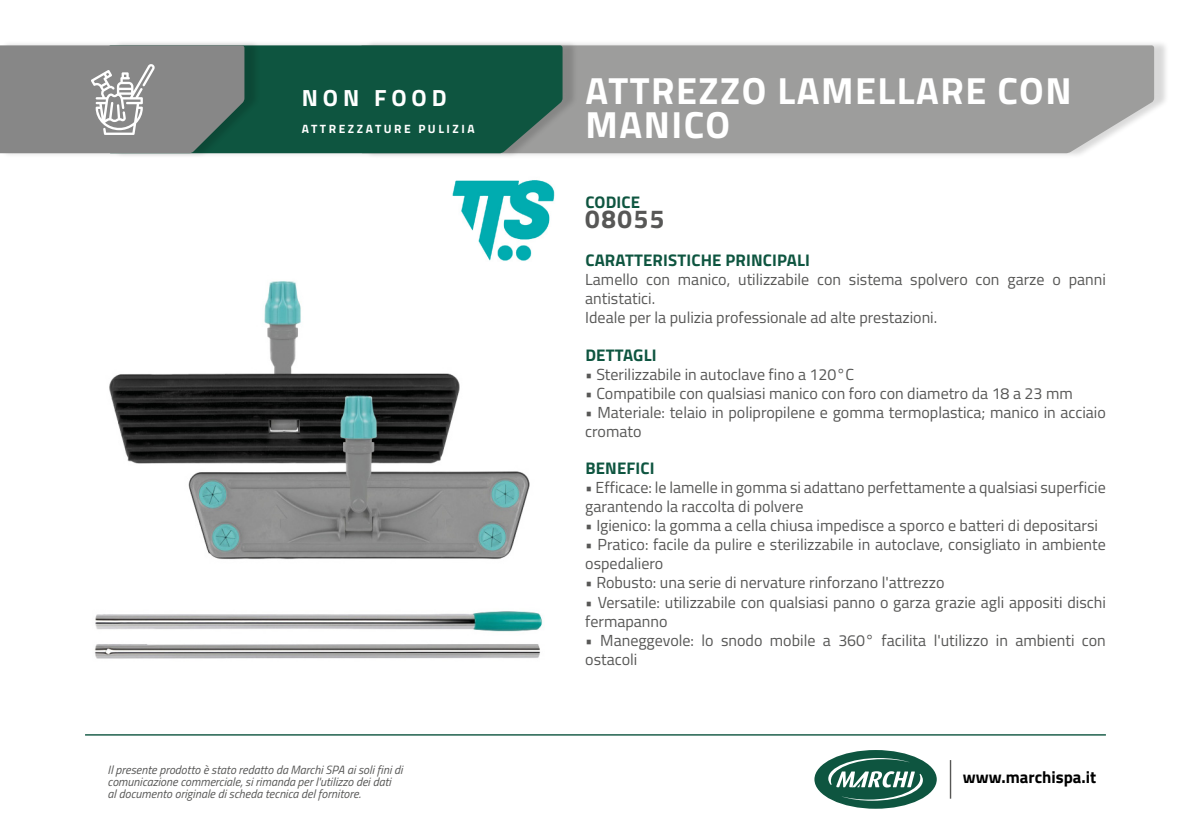
<style>
.page{position:relative;width:1191px;height:840px;background:#fff}
.page>*{position:absolute;margin:0;border:0;box-sizing:border-box;transform-origin:0 0}
.t1{font:700 37.8px/34.2px "Titillium Web";letter-spacing:.04em;color:#fff}
.t2{font:700 26px "Titillium Web";letter-spacing:.06em;color:#575756}
.t3{font:700 23.4px "Titillium Web";letter-spacing:.21em;color:#fff}
.t4{font:700 16.8px "Titillium Web";letter-spacing:.01em;color:#0e5540}
.t5{font:700 16.8px "Titillium Web";color:#000}
.t6{font:16px/19px "Titillium Web";color:#575756}
.t7{font:italic 12px/12px "Titillium Web";color:#575756}
.t8{font:700 12px "Titillium Web";letter-spacing:.21em;color:#fff}
</style>
<div class="page">
<img style="left:94px;top:281px;width:449px;height:378px">
<div style="left:365px;top:40px;width:804px;height:119px;background:#000;opacity:.15"></div>
<div style="left:578px;top:45px;width:576px;height:108px;background:#9d9d9c"></div>
<div style="left:113px;top:40px;width:465px;height:119px;background:#000;opacity:.15"></div>
<div style="left:260px;top:45px;width:302px;height:108px;background:#0e5540"></div>
<div style="left:0;top:40px;width:260px;height:119px;background:#000;opacity:.15"></div>
<svg style="left:0;top:45px;width:244px;height:108px;background:#868a89"></svg>
<img style="left:452px;top:180px;width:103px;height:81px">
<hr style="left:949px;top:759px;width:2px;height:39px;background:#575756">
<div style="left:814px;top:749px;width:122px;height:59px;background:#0e5540;border-radius:50%"></div>
<svg style="left:828px;top:757px;width:95px;height:43px"></svg>
<hr style="left:85px;top:733px;width:1021px;height:2px;background:#0e5540">
<p class="t3" style="left:302px;top:80px;width:146px">NON FOOD</p>
<p class="t8" style="left:302px;top:120px;width:174px">ATTREZZATURE PULIZIA</p>
<p class="t7" style="left:108px;top:762px;width:296px">Il presente prodotto è stato redatto da Marchi SPA ai soli fini di comunicazione commerciale, si rimanda per l'utilizzo dei dati<br>al documento originale di scheda tecnica del fornitore.</p>
<p class="t1" style="left:585px;top:71px;width:487px">ATTREZZO LAMELLARE CON<br>MANICO</p>
<p class="t4" style="left:585px;top:189px;width:56px">CODICE</p>
<p class="t2" style="left:585px;top:199px;width:81px">08055</p>
<p class="t4" style="left:585px;top:247px;width:226px">CARATTERISTICHE PRINCIPALI</p>
<p class="t6" style="left:585px;top:269px;width:522px">Lamello con manico, utilizzabile con sistema spolvero con garze o panni antistatici.</p>
<p class="t6" style="left:585px;top:307px;width:353px">Ideale per la pulizia professionale ad alte prestazioni.</p>
<p class="t4" style="left:585px;top:342px;width:73px">DETTAGLI</p>
<p class="t6" style="left:585px;top:364px;width:270px">• Sterilizzabile in autoclave fino a 120°C</p>
<p class="t6" style="left:585px;top:383px;width:489px">• Compatibile con qualsiasi manico con foro con diametro da 18 a 23 mm</p>
<p class="t6" style="left:585px;top:402px;width:522px">• Materiale: telaio in polipropilene e gomma termoplastica; manico in acciaio cromato</p>
<p class="t4" style="left:585px;top:455px;width:71px">BENEFICI</p>
<p class="t6" style="left:585px;top:477px;width:522px">• Efficace: le lamelle in gomma si adattano perfettamente a qualsiasi superficie garantendo la raccolta di polvere</p>
<p class="t6" style="left:585px;top:515px;width:514px">• Igienico: la gomma a cella chiusa impedisce a sporco e batteri di depositarsi</p>
<p class="t6" style="left:585px;top:534px;width:522px">• Pratico: facile da pulire e sterilizzabile in autoclave, consigliato in ambiente ospedaliero</p>
<p class="t6" style="left:585px;top:572px;width:361px">• Robusto: una serie di nervature rinforzano l'attrezzo</p>
<p class="t6" style="left:585px;top:591px;width:522px">• Versatile: utilizzabile con qualsiasi panno o garza grazie agli appositi dischi fermapanno</p>
<p class="t6" style="left:585px;top:629px;width:522px">• Maneggevole: lo snodo mobile a 360° facilita l'utilizzo in ambienti con ostacoli</p>
<p class="t5" style="left:963px;top:764px;width:135px">www.marchispa.it</p>
</div>
